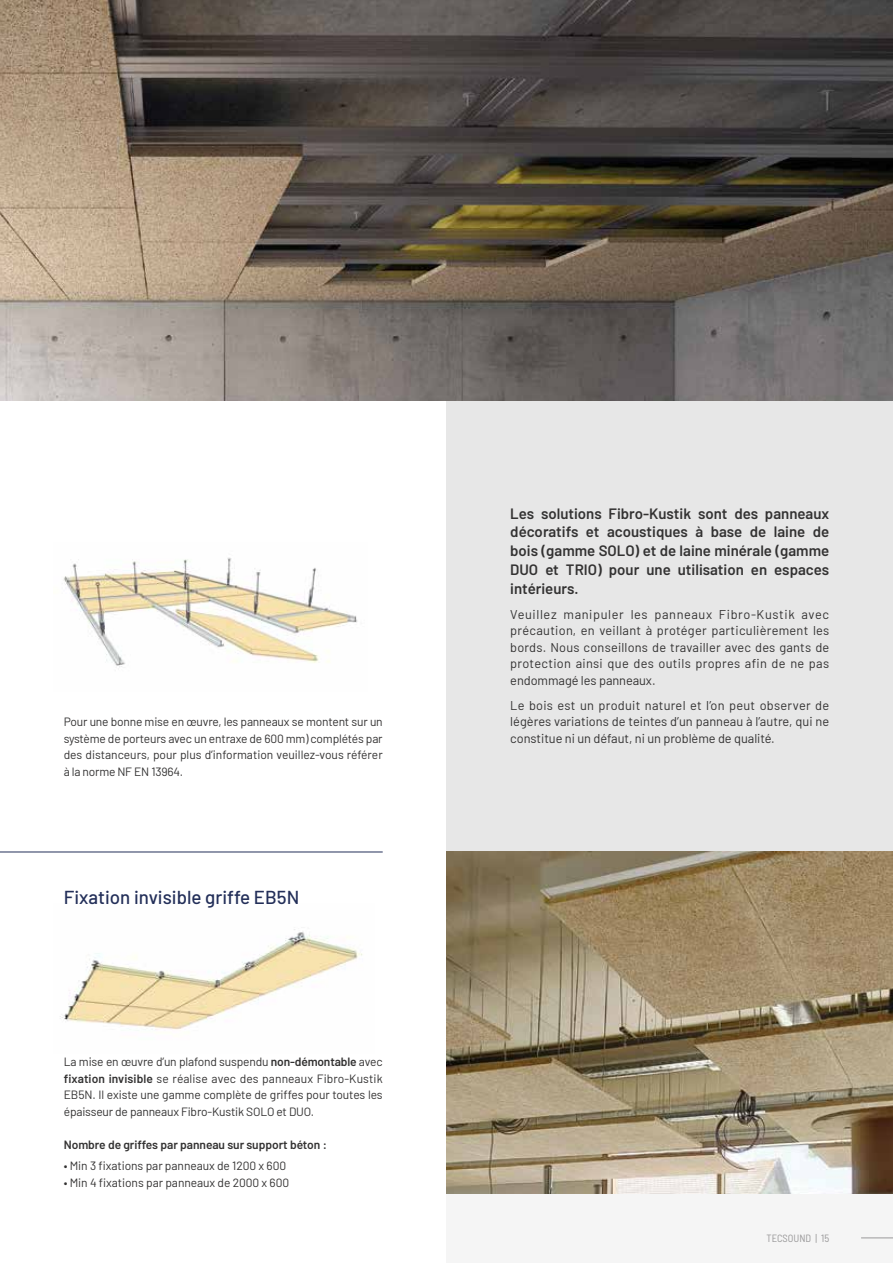
<style>
.page{position:relative;width:893px;height:1263px;background:#fff}
.page>*{position:absolute;margin:0;border:0;box-sizing:border-box;transform-origin:0 0}
.t1{font:500 18.75px "Barlow";color:#232f59}
.t2{font:600 15px/18.8px "Barlow";color:#333232;text-align:justify}
.t3{font:12.75px/16.5px "Barlow";letter-spacing:-.005em;color:#333232;text-align:justify}
.t4{font:12px/16.5px "Barlow";letter-spacing:-.005em;color:#333232;text-align:justify}
.t5{font:600 12px "Barlow";letter-spacing:-.005em;color:#333232}
.t6{font:semi-condensed 10.5px "Barlow";color:#9a999a}
.s1{font-weight:600}
</style>
<div class="page">
<img style="left:63px;top:557px;width:295px;height:110px">
<div style="left:446px;top:401px;width:447px;height:451px;background:#e7e7e7"></div>
<div style="left:446px;top:947px;width:447px;height:316px;background:#f5f5f5"></div>
<hr style="left:0;top:852px;width:383px;height:1px;background:#232f59">
<img style="left:60px;top:929px;width:303px;height:101px">
<img style="left:0;top:0;width:893px;height:401px">
<img style="left:446px;top:852px;width:447px;height:342px">
<hr style="left:861px;top:1237px;width:32px;height:1px;background:#9a999a">
<p class="t4" style="left:64px;top:712px;width:320px">Pour une bonne mise en œuvre, les panneaux se montent sur un système de porteurs avec un entraxe de 600 mm) complétés par des distanceurs, pour plus d’information veuillez-vous référer à la norme NF EN 13964.</p>
<h1 class="t1" style="left:64px;top:884px;width:237px">Fixation invisible griffe EB5N</h1>
<p class="t4" style="left:64px;top:1052px;width:320px">La mise en œuvre d’un plafond suspendu <span class="s1">non-démontable</span> avec <span class="s1">fixation invisible</span> se réalise avec des panneaux Fibro-Kustik EB5N. Il existe une gamme complète de griffes pour toutes les épaisseur de panneaux Fibro-Kustik SOLO et DUO.</p>
<p class="t5" style="left:64px;top:1136px;width:265px">Nombre de griffes par panneau sur support béton :</p>
<p class="t4" style="left:64px;top:1157px;width:224px">• Min 3 fixations par panneaux de 1200 x 600</p>
<p class="t4" style="left:64px;top:1173px;width:227px">• Min 4 fixations par panneaux de 2000 x 600</p>
<p class="t2" style="left:510px;top:503px;width:320px">Les solutions Fibro-Kustik sont des panneaux décoratifs et acoustiques à base de laine de bois (gamme SOLO) et de laine minérale (gamme DUO et TRIO) pour une utilisation en espaces intérieurs.</p>
<p class="t3" style="left:510px;top:605px;width:321px">Veuillez manipuler les panneaux Fibro-Kustik avec précaution, en veillant à protéger particulièrement les bords. Nous conseillons de travailler avec des gants de protection ainsi que des outils propres afin de ne pas endommagé les panneaux.</p>
<p class="t3" style="left:510px;top:696px;width:320px">Le bois est un produit naturel et l’on peut observer de légères variations de teintes d’un panneau à l’autre, qui ne constitue ni un défaut, ni un problème de qualité.</p>
<p class="t6" style="left:766px;top:1230px;width:64px">TECSOUND | 15</p>
</div>
